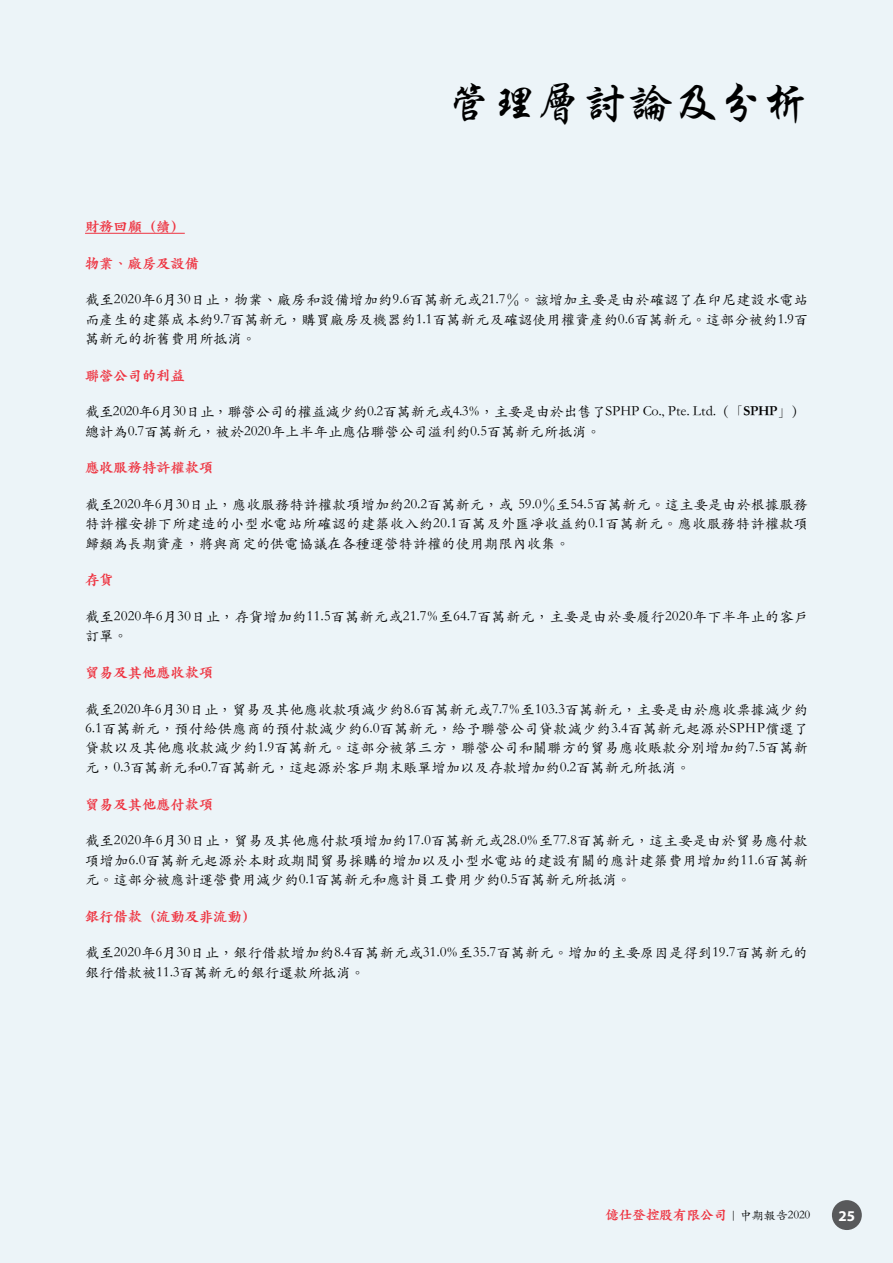
<style>
.page{position:relative;width:893px;height:1263px;background:#ecf4f8}
.page>*{position:absolute;margin:0;border:0;box-sizing:border-box;transform-origin:0 0}
.t1{font:45px "FZXKFW GB1 0";color:#000}
.t2{font:700 15px "Myriad Pro";color:#fff}
.t3{font:14.25px/19.5px "ST Kaiti TC";color:#000;text-align:justify}
.t4{font:14.25px/19.5px "ST Kaiti TC";letter-spacing:-.02em;color:#000}
.t5{font:900 14.25px "ST Kaiti TC";color:#ee3441}
.t6{font:900 13.5px "ST Kaiti TC";color:#ee3441}
.s1{font-weight:900}
.s2{font-weight:400;font-size:12px;color:#000}
</style>
<div class="page">
<div style="left:832px;top:1200px;width:30px;height:30px;background:#58595b;border-radius:50%"></div>
<hr style="left:85px;top:233px;width:100px;height:1px;background:#ee3441">
<h1 class="t1" style="left:448px;top:80px;width:361px">管理层讨论及分析</h1>
<p class="t5" style="left:85px;top:218px;width:101px">財務回顧（續）</p>
<p class="t5" style="left:85px;top:255px;width:115px">物業、廠房及設備</p>
<p class="t3" style="left:85px;top:290px;width:725px">截至2020年6月30日止，物業、廠房和設備增加約9.6百萬新元或21.7％。該增加主要是由於確認了在印尼建設水電站而產生的建築成本約9.7百萬新元，購買廠房及機器約1.1百萬新元及確認使用權資產約0.6百萬新元。這部分被約1.9百萬新元的折舊費用所抵消。</p>
<p class="t5" style="left:85px;top:367px;width:101px">聯營公司的利益</p>
<p class="t4" style="left:85px;top:402px;width:722px">截至2020年6月30日止，聯營公司的權益減少約0.2百萬新元或4.3%，主要是由於出售了SPHP Co., Pte. Ltd.（「<span class="s1">SPHP</span>」）總計為0.7百萬新元，被於2020年上半年止應佔聯營公司溢利約0.5百萬新元所抵消。</p>
<p class="t5" style="left:85px;top:459px;width:130px">應收服務特許權款項</p>
<p class="t3" style="left:85px;top:494px;width:725px">截至2020年6月30日止，應收服務特許權款項增加約20.2百萬新元，或 59.0％至54.5百萬新元。這主要是由於根據服務特許權安排下所建造的小型水電站所確認的建築收入約20.1百萬及外匯凈收益約0.1百萬新元。應收服務特許權款項歸類為長期資產，將與商定的供電協議在各種運營特許權的使用期限內收集。</p>
<p class="t5" style="left:85px;top:571px;width:30px">存貨</p>
<p class="t3" style="left:85px;top:606px;width:724px">截至2020年6月30日止，存貨增加約11.5百萬新元或21.7%至64.7百萬新元，主要是由於要履行2020年下半年止的客戶訂單。</p>
<p class="t5" style="left:85px;top:664px;width:130px">貿易及其他應收款項</p>
<p class="t3" style="left:85px;top:699px;width:725px">截至2020年6月30日止，貿易及其他應收款項減少約8.6百萬新元或7.7%至103.3百萬新元，主要是由於應收票據減少約6.1百萬新元，預付給供應商的預付款減少約6.0百萬新元，給予聯營公司貸款減少約3.4百萬新元起源於SPHP償還了貸款以及其他應收款減少約1.9百萬新元。這部分被第三方，聯營公司和關聯方的貿易應收賬款分別增加約7.5百萬新元，0.3百萬新元和0.7百萬新元，這起源於客戶期末賬單增加以及存款增加約0.2百萬新元所抵消。</p>
<p class="t5" style="left:85px;top:795px;width:130px">貿易及其他應付款項</p>
<p class="t3" style="left:85px;top:830px;width:725px">截至2020年6月30日止，貿易及其他應付款項增加約17.0百萬新元或28.0%至77.8百萬新元，這主要是由於貿易應付款項增加6.0百萬新元起源於本財政期間貿易採購的增加以及小型水電站的建設有關的應計建築費用增加約11.6百萬新元。這部分被應計運營費用減少約0.1百萬新元和應計員工費用少約0.5百萬新元所抵消。</p>
<p class="t5" style="left:85px;top:907px;width:172px">銀行借款（流動及非流動）</p>
<p class="t3" style="left:85px;top:942px;width:724px">截至2020年6月30日止，銀行借款增加約8.4百萬新元或31.0%至35.7百萬新元。增加的主要原因是得到19.7百萬新元的銀行借款被11.3百萬新元的銀行還款所抵消。</p>
<p class="t6" style="left:606px;top:1206px;width:206px">億仕登控股有限公司 <span class="s2">| 中期報告2020</span></p>
<p class="t2" style="left:838px;top:1206px;width:18px">25</p>
</div>
